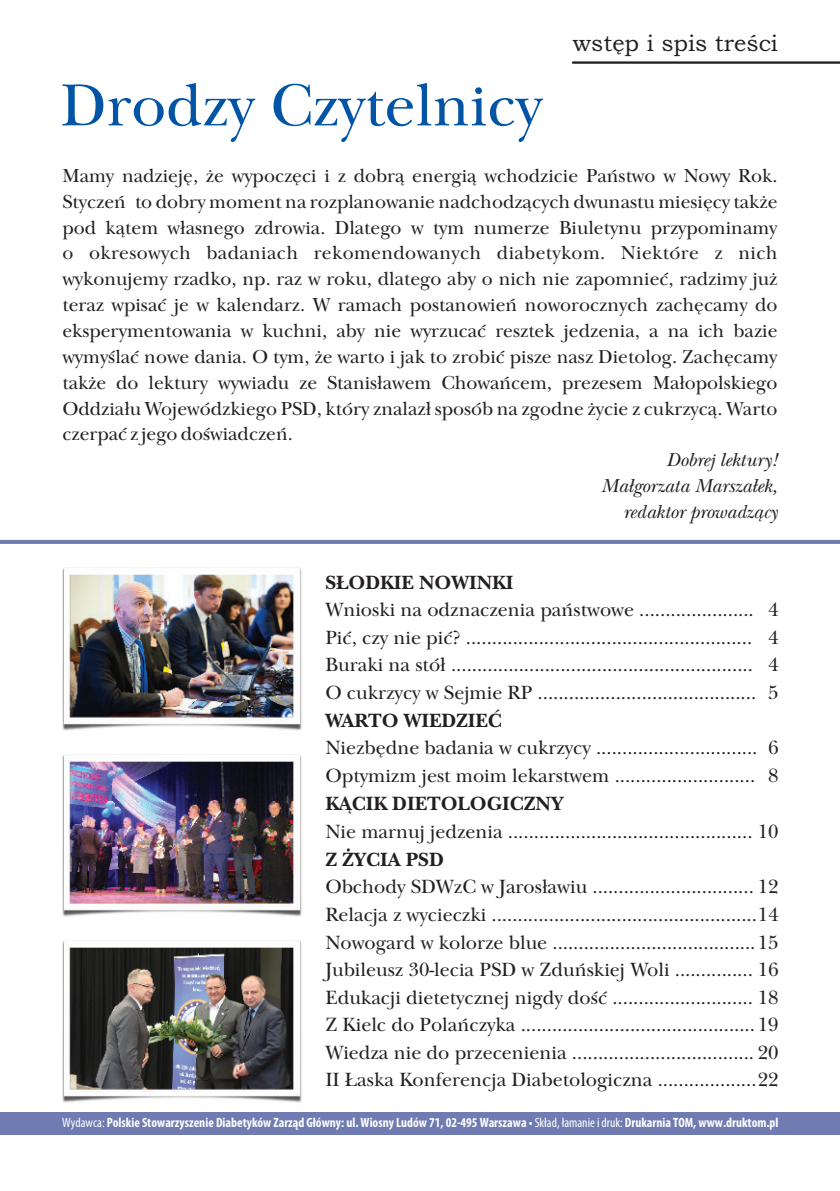
<style>
.page{position:relative;width:840px;height:1191px;background:#fff}
.page>*{position:absolute;margin:0;border:0;box-sizing:border-box;transform-origin:0 0}
.t1{font:62px "Nebraska";color:#0154a6}
.t2{font:23.4px "Bookman Old Style";color:#231f20}
.t3{font:20px/27.6px "Nebraska";color:#231f20;text-align:justify}
.t4{font:700 20px "Nebraska";color:#231f20}
.t5{font:19.6px/25.8px "Nebraska";color:#231f20;text-align:justify}
.t6{font:italic 19.6px/26px "Nebraska";color:#231f20;text-align:right}
.t7{font:700 condensed 13.4px "Myriad Pl";color:#fff}
.s1{font-weight:400}
</style>
<div class="page">
<img style="left:62px;top:940px;width:240px;height:163px">
<img style="left:62px;top:754px;width:240px;height:163px">
<img style="left:62px;top:568px;width:240px;height:163px">
<hr style="left:572px;top:61px;width:267px;height:3px;background:#231f20">
<hr style="left:0;top:540px;width:839px;height:4px;background:#6f7bb1">
<div style="left:0;top:1112px;width:839px;height:22px;background:#6f7bb1"></div>
<h1 class="t1" style="left:61px;top:80px;width:482px">Drodzy Czytelnicy</h1>
<p class="t2" style="left:572px;top:34px;width:206px">wstęp i spis treści</p>
<p class="t5" style="left:62px;top:164px;width:716px">Mamy nadzieję, że wypoczęci i z dobrą energią wchodzicie Państwo w Nowy Rok.<br>Styczeń to dobry moment na rozplanowanie nadchodzących dwunastu miesięcy także pod kątem własnego zdrowia. Dlatego w tym numerze Biuletynu przypominamy o okresowych badaniach rekomendowanych diabetykom. Niektóre z nich wykonujemy rzadko, np. raz w roku, dlatego aby o nich nie zapomnieć, radzimy już teraz wpisać je w kalendarz. W ramach postanowień noworocznych zachęcamy do eksperymentowania w kuchni, aby nie wyrzucać resztek jedzenia, a na ich bazie wymyślać nowe dania. O tym, że warto i jak to zrobić pisze nasz Dietolog. Zachęcamy także do lektury wywiadu ze Stanisławem Chowańcem, prezesem Małopolskiego Oddziału Wojewódzkiego PSD, który znalazł sposób na zgodne życie z cukrzycą. Warto czerpać z jego doświadczeń.</p>
<p class="t6" style="left:600px;top:449px;width:178px">Dobrej lektury!<br>Małgorzata Marszałek, redaktor prowadzący</p>
<p class="t4" style="left:325px;top:574px;width:189px">SŁODKIE NOWINKI</p>
<p class="t3" style="left:325px;top:597px;width:454px">Wnioski na odznaczenia państwowe ...................... 4<br>Pić, czy nie pić? ....................................................... 4<br>Buraki na stół .......................................................... 4<br>O cukrzycy w Sejmie RP .......................................... 5</p>
<p class="t4" style="left:325px;top:712px;width:178px">WARTO WIEDZIEĆ</p>
<p class="t3" style="left:325px;top:736px;width:454px">Niezbędne badania w cukrzycy ............................... 6<br>Optymizm jest moim lekarstwem ........................... 8</p>
<p class="t4" style="left:325px;top:795px;width:239px">KĄCIK DIETOLOGICZNY</p>
<p class="t3" style="left:325px;top:819px;width:454px">Nie marnuj jedzenia ............................................... 10</p>
<p class="t4" style="left:325px;top:851px;width:120px">Z ŻYCIA PSD</p>
<p class="t3" style="left:325px;top:875px;width:454px">Obchody SDWzC w Jarosławiu ............................... 12<br>Relacja z wycieczki ................................................... 14<br>Nowogard w kolorze blue ....................................... 15<br>Jubileusz 30-lecia PSD w Zduńskiej Woli ............... 16<br>Edukacji dietetycznej nigdy dość ........................... 18<br>Z Kielc do Polańczyka ............................................. 19<br>Wiedza nie do przecenienia ................................... 20<br>II Łaska Konferencja Diabetologiczna ................... 22</p>
<p class="t7" style="left:62px;top:1116px;width:717px"><span class="s1">Wydawca:</span> Polskie Stowarzyszenie Diabetyków Zarząd Główny: ul. Wiosny Ludów 71, 02-495 Warszawa • <span class="s1">Skład, łamanie i druk:</span> Drukarnia TOM, www.druktom.pl</p>
</div>
